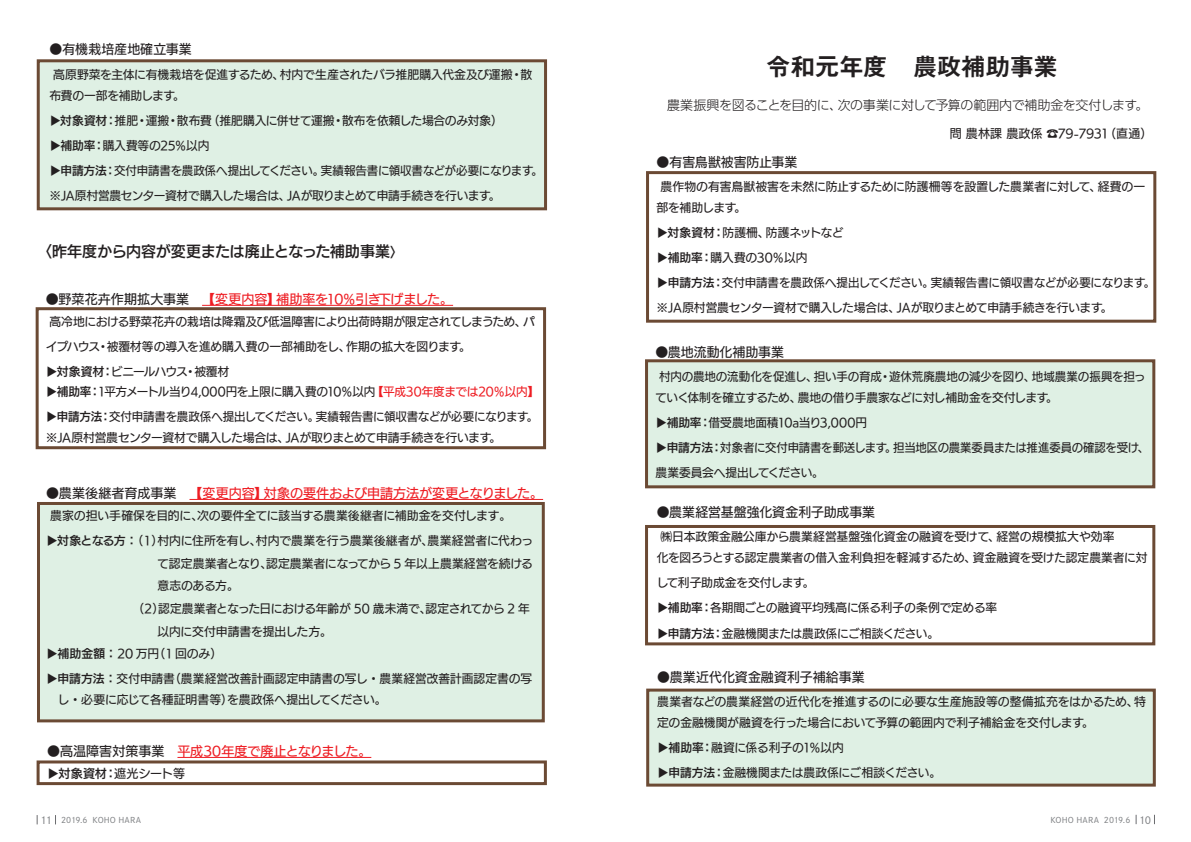
<style>
.page{position:relative;width:1191px;height:842px;background:#fff}
.page>*{position:absolute;margin:0;border:0;box-sizing:border-box;transform-origin:0 0}
.t1{font:25px "Midashi Go Pr 6 N MB31";letter-spacing:-.035em;color:#231f20}
.t2{font:15px "UD Kakugo Large Pr 6 N DB";letter-spacing:-.01em;color:#231f20}
.t3{font:13px "UD Kakugo Large Pr 6 N M";color:#ee1d23}
.t4{font:13px "UD Kakugo Large Pr 6 N M";letter-spacing:.005em;color:#231f20}
.t5{font:300 13px "UD Shin Go Pr 6 N";letter-spacing:-.035em;color:#231f20}
.t6{font:12px "UD Kakugo Large Pr 6 N M";letter-spacing:-.02em;color:#231f20}
.t7{font:12px "UD Kakugo Large Pr 6 N DB";color:#231f20}
.t8{font:11.8px/25px "UD Kakugo Large Pr 6 N M";letter-spacing:-.015em;color:#231f20}
.t9{font:8px "DNP Shuei Go Gin Std M";letter-spacing:.015em;color:#808285}
.s1{font-family:"UD Kakugo Large Pr 6 N DB"}
.s2{font-size:13px}
.s3{color:#231f20}
.s4{color:#ee1d23}
.s5{font-family:"UD Kakugo Large Pr 6 N M"}
.s6{font-size:12px}
.s7{font-size:10px}
</style>
<div class="page">
<div style="left:646px;top:361px;width:507px;height:126px;background:#dff0e4"></div>
<div style="left:645px;top:359px;width:510px;height:129px;border:3px solid #6b4a34"></div>
<div style="left:38px;top:61px;width:507px;height:148px;background:#dff0e4"></div>
<div style="left:37px;top:59px;width:510px;height:151px;border:3px solid #6b4a34"></div>
<hr style="left:177px;top:757px;width:194px;height:1px;background:#ee1d23">
<div style="left:37px;top:760px;width:510px;height:25px;border:3px solid #6b4a34"></div>
<div style="left:38px;top:503px;width:505px;height:218px;background:#dff0e4"></div>
<div style="left:37px;top:502px;width:508px;height:220px;border:3px solid #6b4a34"></div>
<hr style="left:189px;top:499px;width:354px;height:1px;background:#ee1d23">
<div style="left:36px;top:307px;width:510px;height:142px;border:3px solid #6b4a34"></div>
<hr style="left:202px;top:305px;width:251px;height:1px;background:#ee1d23">
<div style="left:646px;top:171px;width:510px;height:152px;border:3px solid #6b4a34"></div>
<div style="left:645px;top:525px;width:510px;height:120px;border:3px solid #6b4a34"></div>
<div style="left:647px;top:690px;width:507px;height:95px;background:#dff0e4"></div>
<div style="left:646px;top:689px;width:509px;height:98px;border:3px solid #6b4a34"></div>
<p class="t4" style="left:49px;top:42px;width:144px">●有機栽培産地確立事業</p>
<p class="t8" style="left:49px;top:65px;width:484px;line-height:21px;text-indent:4px">高原野菜を主体に有機栽培を促進するため、村内で生産されたバラ推肥購入代金及び運搬・散布費の一部を補助します。</p>
<p class="t8" style="left:49px;top:109px;width:495px"><span class="s1">▶対象資材：</span>推肥・運搬・散布費（推肥購入に併せて運搬・散布を依頼した場合のみ対象）<br><span class="s1">▶補助率：</span>購入費等の25％以内<br><span class="s1">▶申請方法：</span>交付申請書を農政係へ提出してください。実績報告書に領収書などが必要になります。※JA原村営農センター資材で購入した場合は、JAが取りまとめて申請手続きを行います。</p>
<p class="t2" style="left:37px;top:243px;width:367px">〈昨年度から内容が変更または廃止となった補助事業<span class="s2">〉</span></p>
<p class="t3" style="left:46px;top:292px;width:409px"><span class="s3">●野菜花卉作期拡大事業　</span>【変更内容】補助率を10％引き下げました。</p>
<p class="t8" style="left:46px;top:309px;width:490px;text-indent:4px">高冷地における野菜花卉の栽培は降霜及び低温障害により出荷時期が限定されてしまうため、パイプハウス・被覆材等の導入を進め購入費の一部補助をし、作期の拡大を図ります。<br><span class="s1">▶対象資材：</span>ビニールハウス・被覆材</p>
<p class="t8" style="left:46px;top:380px;width:495px"><span class="s1">▶補助率：</span>1平方メートル当り4,000円を上限に購入費の10％以内<span class="s4">【平成30年度までは20％以内】</span><span class="s1">▶申請方法：</span>交付申請書を農政係へ提出してください。実績報告書に領収書などが必要になります。</p>
<p class="t8" style="left:46px;top:425px;width:457px">※JA原村営農センター資材で購入した場合は、JAが取りまとめて申請手続きを行います。</p>
<p class="t3" style="left:46px;top:486px;width:498px"><span class="s3">●農業後継者育成事業　</span>【変更内容】対象の要件および申請方法が変更となりました。</p>
<p class="t8" style="left:46px;top:503px;width:489px;text-indent:4px">農家の担い手確保を目的に、次の要件全てに該当する農業後継者に補助金を交付します。<br><span class="s1">▶対象となる方：</span>（1）村内に住所を有し、村内で農業を行う農業後継者が、農業経営者に代わっ</p>
<p class="t8" style="left:157px;top:551px;width:377px">て認定農業者となり、認定農業者になってから 5 年以上農業経営を続ける</p>
<p class="t8" style="left:157px;top:574px;width:83px">意志のある方。</p>
<p class="t8" style="left:115px;top:596px;width:416px">　　（2）認定農業者となった日における年齢が 50 歳未満で、認定されてから 2 年</p>
<p class="t8" style="left:157px;top:619px;width:176px">以内に交付申請書を提出した方。</p>
<p class="t8" style="left:46px;top:642px;width:178px"><span class="s1">▶補助金額：</span>20 万円（1 回のみ）</p>
<p class="t8" style="left:58px;top:669px;width:476px;line-height:20.7px;text-indent:-12px"><span class="s1">▶申請方法：</span>交付申請書（農業経営改善計画認定申請書の写し・農業経営改善計画認定書の写し・必要に応じて各種証明書等）を農政係へ提出してください。</p>
<p class="t3" style="left:47px;top:744px;width:326px"><span class="s3">●高温障害対策事業　</span>平成30年度で廃止となりました。</p>
<p class="t7" style="left:47px;top:767px;width:139px">▶対象資材：<span class="s5">遮光シート等</span></p>
<h1 class="t1" style="left:765px;top:47px;width:294px">令和元年度　農政補助事業</h1>
<p class="t5" style="left:667px;top:95px;width:483px">農業振興を図ることを目的に、次の事業に対して予算の範囲内で補助金を交付します。</p>
<p class="t6" style="left:949px;top:127px;width:204px">問 農林課 農政係 ☎79-7931（直通）</p>
<p class="t4" style="left:656px;top:155px;width:142px">●有害鳥獣被害防止事業</p>
<p class="t8" style="left:656px;top:176px;width:490px;line-height:21px;text-indent:4px">農作物の有害鳥獣被害を未然に防止するために防護柵等を設置した農業者に対して、経費の一部を補助します。</p>
<p class="t8" style="left:656px;top:220px;width:500px"><span class="s1">▶対象資材：</span>防護柵、防護ネットなど<br><span class="s1">▶補助率：</span>購入費の30％以内<br><span class="s1">▶申請方法：</span>交付申請書を農政係へ提出してください。実績報告書に領収書などが必要になります。※JA原村営農センター資材で購入した場合は、JAが取りまとめて申請手続きを行います。</p>
<p class="t4" style="left:655px;top:344px;width:130px">●農地流動化補助事業</p>
<p class="t8" style="left:655px;top:366px;width:491px;line-height:21px;text-indent:4px">村内の農地の流動化を促進し、担い手の育成・遊休荒廃農地の減少を図り、地域農業の振興を担っていく体制を確立するため、農地の借り手農家などに対し補助金を交付します。</p>
<p class="t8" style="left:655px;top:410px;width:495px"><span class="s1">▶補助率：</span>借受農地面積10a当り3,000円<br><span class="s1">▶申請方法：</span>対象者に交付申請書を郵送します。担当地区の農業委員または推進委員の確認を受け、農業委員会へ提出してください。</p>
<p class="t4" style="left:656px;top:505px;width:220px">●農業経営基盤強化資金利子助成事業</p>
<p class="t8" style="left:656px;top:527px;width:492px;line-height:21px;text-indent:4px">㈱日本政策金融公庫から農業経営基盤強化資金の融資を受けて、経営の規模拡大や効率<br>化を図ろうとする認定農業者の借入金利負担を軽減するため、資金融資を受けた認定農業者に対</p>
<p class="t8" style="left:656px;top:571px;width:342px">して利子助成金を交付します。<br><span class="s1">▶補助率：</span>各期間ごとの融資平均残高に係る利子の条例で定める率<span class="s1">▶申請方法：</span>金融機関または農政係にご相談ください<span class="s6">。</span></p>
<p class="t4" style="left:657px;top:670px;width:209px">●農業近代化資金融資利子補給事業</p>
<p class="t8" style="left:657px;top:691px;width:490px;line-height:21px">農業者などの農業経営の近代化を推進するのに必要な生産施設等の整備拡充をはかるため、特定の金融機関が融資を行った場合において予算の範囲内で利子補給金を交付します。</p>
<p class="t8" style="left:657px;top:735px;width:285px"><span class="s1">▶補助率：</span>融資に係る利子の1％以内<br><span class="s1">▶申請方法：</span>金融機関または農政係にご相談ください。</p>
<p class="t9" style="left:41px;top:815px;width:102px"><span class="s7">11</span> 2019.6 KOHO HARA</p>
<p class="t9" style="left:1050px;top:815px;width:102px">KOHO HARA 2019.6 <span class="s7">10</span></p>
</div>
